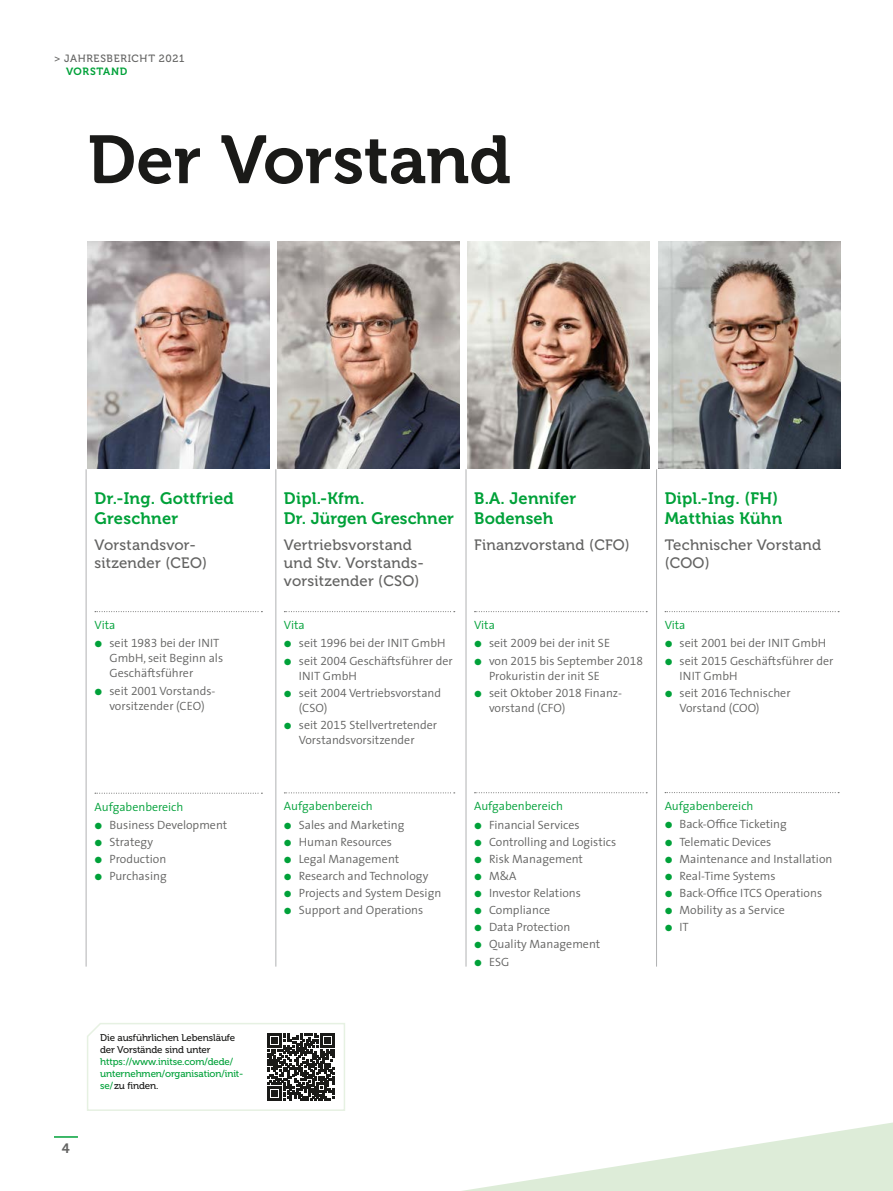
<style>
.page{position:relative;width:893px;height:1191px;background:#fff}
.page>*{position:absolute;margin:0;border:0;box-sizing:border-box;transform-origin:0 0}
.t1{font:67.5px "Museo 700";letter-spacing:-.005em;color:#1a1a18}
.t2{font:16.5px/19.5px "Museo 700";letter-spacing:.015em;color:#00a139}
.t3{font:15px/18px "Museo 500";letter-spacing:.015em;color:#636362}
.t4{font:13.5px "Museo 700";color:#636362}
.t5{font:300 12px/17.1px "The Sans";color:#636362}
.t6{font:10.5px "Museo 500";letter-spacing:.06em;color:#636362}
.t7{font:10.5px "Museo 700";letter-spacing:.065em;color:#00a139}
.t8{font:9.75px/12px "Museo 500";letter-spacing:-.01em;color:#00a139}
.t9{font:9.75px/12px "Museo 500";letter-spacing:-.01em;color:#1a1a18}
.s1{color:#00a139}
.s2{font-family:"The Sans Semi Light Expert";font-weight:400;font-size:9px;color:#00a139}
.s3{font-family:"The Sans Semi Light Expert";font-weight:400}
.s4{color:#1a1a18}
</style>
<div class="page">
<svg style="left:54px;top:1136px;width:24px;height:1px"></svg>
<svg style="left:462px;top:1122px;width:431px;height:69px"></svg>
<svg style="left:474px;top:611px;width:173px;height:1px"></svg>
<svg style="left:474px;top:792px;width:173px;height:1px"></svg>
<svg style="left:95px;top:611px;width:167px;height:1px"></svg>
<svg style="left:95px;top:793px;width:167px;height:1px"></svg>
<svg style="left:284px;top:611px;width:171px;height:1px"></svg>
<svg style="left:284px;top:792px;width:171px;height:1px"></svg>
<svg style="left:665px;top:611px;width:174px;height:1px"></svg>
<svg style="left:665px;top:792px;width:174px;height:1px"></svg>
<hr style="left:86px;top:469px;width:1px;height:497px;background:#b1b2b3">
<hr style="left:275px;top:469px;width:1px;height:497px;background:#b1b2b3">
<hr style="left:466px;top:469px;width:1px;height:497px;background:#b1b2b3">
<hr style="left:656px;top:469px;width:1px;height:497px;background:#b1b2b3">
<svg style="left:87px;top:1023px;width:258px;height:88px"></svg>
<img style="left:88px;top:242px;width:182px;height:226px">
<img style="left:278px;top:242px;width:182px;height:226px">
<img style="left:468px;top:242px;width:182px;height:226px">
<img style="left:658px;top:242px;width:182px;height:226px">
<p class="t6" style="left:54px;top:53px;width:132px">&gt; JAHRESBERICHT 2021</p>
<p class="t7" style="left:66px;top:66px;width:63px">VORSTAND</p>
<h1 class="t1" style="left:88px;top:122px;width:425px">Der Vorstand</h1>
<h2 class="t2" style="left:95px;top:489px;width:141px">Dr.-Ing. Gottfried<br>Greschner</h2>
<p class="t3" style="left:95px;top:536px;width:114px">Vorstandsvor&shy;sitzender (CEO)</p>
<p class="t5" style="left:95px;top:615px;width:126px;line-height:18.5px"><span class="s1">Vita<br></span><span class="s2">ö</span> seit <span class="s3">1983</span> bei der INIT</p>
<p class="t5" style="left:109px;top:650px;width:115px;line-height:15px">GmbH, seit Beginn als<br>Geschäftsführer</p>
<p class="t5" style="left:95px;top:682px;width:122px;line-height:15px;text-align:center"><span class="s2">ö</span> seit <span class="s3">2001</span> Vorstands&shy;vorsitzender (CEO)</p>
<p class="t5" style="left:95px;top:797px;width:134px;line-height:18.5px"><span class="s1">Aufgabenbereich<br></span><span class="s2">ö</span> Business Development</p>
<p class="t5" style="left:95px;top:833px;width:74px"><span class="s2">ö</span> Strategy<br><span class="s2">ö</span> Production <span class="s2">ö</span> Purchasing</p>
<p class="t4" style="left:62px;top:1140px;width:9px">4</p>
<p class="t9" style="left:100px;top:1032px;width:137px">Die ausführlichen Lebensläufe der Vorstände sind unter</p>
<p class="t8" style="left:100px;top:1056px;width:145px">https://www.initse.com/dede/ unternehmen/organisation/init&shy;se/<span class="s4">zu finden.</span></p>
<h2 class="t2" style="left:284px;top:489px;width:172px">Dipl.-Kfm.<br>Dr. Jürgen Greschner</h2>
<p class="t3" style="left:284px;top:536px;width:139px">Vertriebsvorstand und Stv. Vorstands&shy;vorsitzender (CSO)</p>
<p class="t5" style="left:284px;top:615px;width:163px;line-height:18.5px"><span class="s1">Vita<br></span><span class="s2">ö</span> seit <span class="s3">1996</span> bei der INIT GmbH</p>
<p class="t5" style="left:299px;top:652px;width:155px;line-height:15px;text-indent:-15px"><span class="s2">ö</span> seit <span class="s3">2004</span> Geschäftsführer der<br>INIT GmbH</p>
<p class="t5" style="left:299px;top:685px;width:144px;line-height:15px;text-indent:-15px"><span class="s2">ö</span> seit <span class="s3">2004</span> Vertriebsvorstand (CSO)</p>
<p class="t5" style="left:299px;top:717px;width:140px;line-height:15px;text-indent:-15px"><span class="s2">ö</span> seit <span class="s3">2015</span> Stellvertretender<br>Vorstandsvorsitzender</p>
<h2 class="t2" style="left:474px;top:489px;width:104px">B.A. Jennifer<br>Bodenseh</h2>
<p class="t3" style="left:474px;top:536px;width:157px">Finanzvorstand (CFO)</p>
<p class="t5" style="left:474px;top:615px;width:137px;line-height:18.5px"><span class="s1">Vita<br></span><span class="s2">ö</span> seit <span class="s3">2009</span> bei der init SE</p>
<p class="t5" style="left:489px;top:652px;width:156px;line-height:15px;text-indent:-15px"><span class="s2">ö</span> von <span class="s3">2015</span> bis September <span class="s3">2018<br></span>Prokuristin der init SE</p>
<p class="t5" style="left:489px;top:685px;width:135px;line-height:15px;text-indent:-15px"><span class="s2">ö</span> seit Oktober <span class="s3">2018</span> Finanz&shy;vorstand (CFO)</p>
<h2 class="t2" style="left:665px;top:489px;width:119px">Dipl.-Ing. (FH)<br>Matthias Kühn</h2>
<p class="t3" style="left:665px;top:536px;width:158px">Technischer Vorstand (COO)</p>
<p class="t5" style="left:665px;top:615px;width:163px;line-height:18.5px"><span class="s1">Vita<br></span><span class="s2">ö</span> seit <span class="s3">2001</span> bei der INIT GmbH</p>
<p class="t5" style="left:679px;top:652px;width:155px;line-height:15px;text-indent:-15px"><span class="s2">ö</span> seit <span class="s3">2015</span> Geschäftsführer der<br>INIT GmbH</p>
<p class="t5" style="left:679px;top:685px;width:113px;line-height:15px;text-indent:-15px"><span class="s2">ö</span> seit <span class="s3">2016</span> Technischer<br>Vorstand (COO)</p>
<p class="t5" style="left:284px;top:796px;width:122px;line-height:18.5px"><span class="s1">Aufgabenbereich<br></span><span class="s2">ö</span> Sales and Marketing</p>
<p class="t5" style="left:284px;top:833px;width:159px"><span class="s2">ö</span> Human Resources<br><span class="s2">ö</span> Legal Management<br><span class="s2">ö</span> Research and Technology<br><span class="s2">ö</span> Projects and System Design <span class="s2">ö</span> Support and Operations</p>
<p class="t5" style="left:474px;top:796px;width:107px;line-height:18.5px"><span class="s1">Aufgabenbereich<br></span><span class="s2">ö</span> Financial Services</p>
<p class="t5" style="left:474px;top:832px;width:144px"><span class="s2">ö</span> Controlling and Logistics <span class="s2">ö</span> Risk Management<br><span class="s2">ö</span> M&amp;A<br><span class="s2">ö</span> Investor Relations<br><span class="s2">ö</span> Compliance<br><span class="s2">ö</span> Data Protection<br><span class="s2">ö</span> Quality Management<br><span class="s2">ö</span> ESG</p>
<p class="t5" style="left:665px;top:796px;width:124px;line-height:18.5px"><span class="s1">Aufgabenbereich<br></span><span class="s2">ö</span> Back-Office Ticketing</p>
<p class="t5" style="left:665px;top:832px;width:169px"><span class="s2">ö</span> Telematic Devices<br><span class="s2">ö</span> Maintenance and Installation <span class="s2">ö</span> Real-Time Systems<br><span class="s2">ö</span> Back-Office ITCS Operations <span class="s2">ö</span> Mobility as a Service<br><span class="s2">ö</span> IT</p>
</div>
